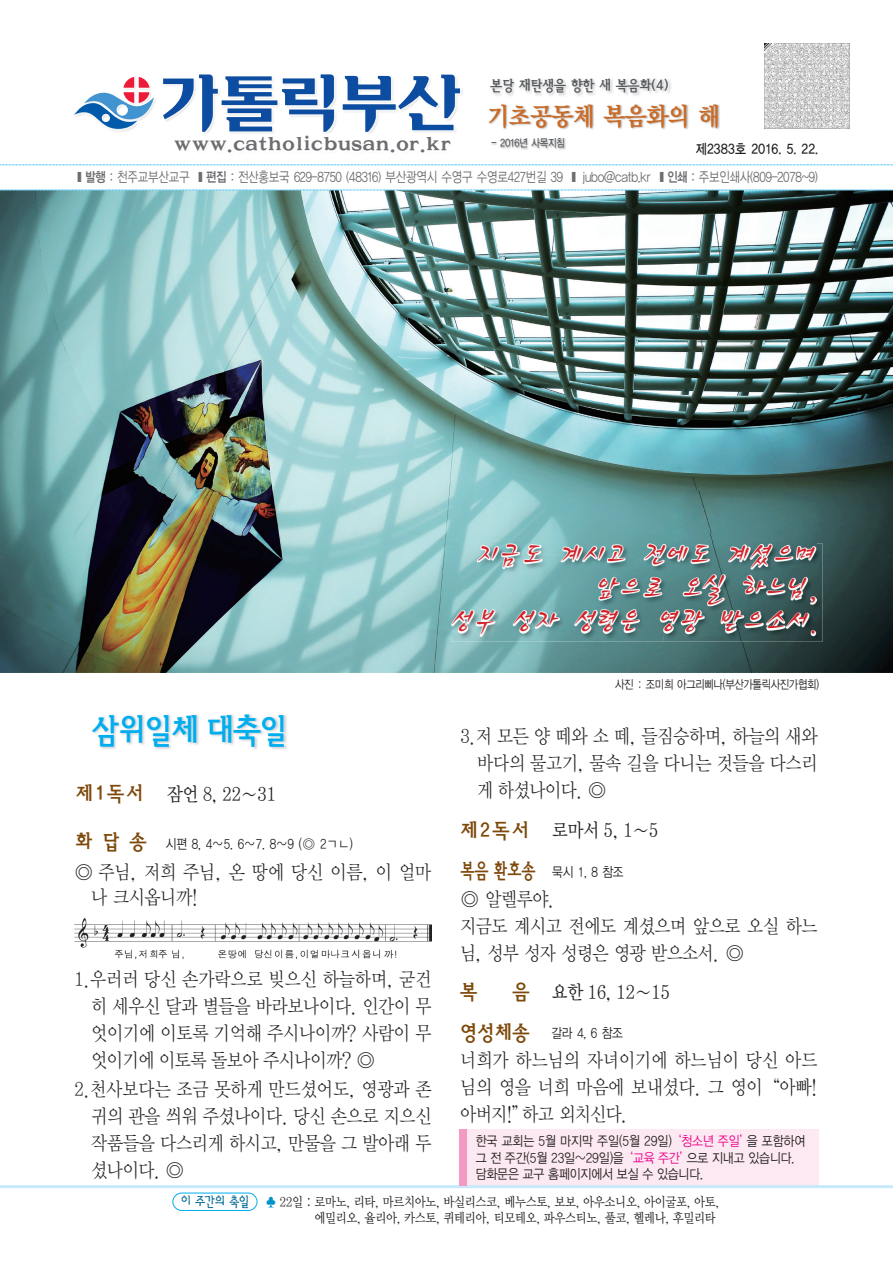
<style>
.page{position:relative;width:893px;height:1263px;background:#fff}
.page>*{position:absolute;margin:0;border:0;box-sizing:border-box;transform-origin:0 0}
.t1{font:700 34.5px "Korean RMS";letter-spacing:-.11em;color:#00aeef;scale:.87 1}
.t2{font:33px/33px "Korean GMGUK";letter-spacing:-.1em;color:#d1232a;text-align:right;scale:.88 1}
.t3{font:25.5px "YDIY Mj O350";letter-spacing:-.03em;color:#ca6c28;scale:.92 1}
.t4{font:700 21px "Korean RMS";color:#7d4809;scale:.88 1}
.t5{font:19.5px/27px "YDIY Mj O320";letter-spacing:-.015em;color:#231f20;text-align:justify;scale:.88 1}
.t6{font:19.5px/27px "YDIY Mj O320";letter-spacing:-.015em;color:#231f20}
.t7{font:19.5px "YDIY Mj O330";letter-spacing:-.02em;color:#231f20;scale:.87 1}
.t8{font:700 19.5px "Korean MS";color:#6c6d70;scale:1.1 1}
.t9{font:700 15px "Korean RMS";letter-spacing:-.1em;color:#57585a;scale:.87 1}
.t10{font:13.5px/15.5px "YDIY Mj O330";letter-spacing:-.03em;color:#231f20;text-align:right;scale:.87 1}
.t11{font:500 13.5px "Korean GD";letter-spacing:-.08em;color:#6c6d70;scale:.35 1}
.t12{font:13.5px/16.5px "YDIYGO320";letter-spacing:-.01em;color:#231f20;scale:.88 1}
.t13{font:13.5px "YDIYGO320";letter-spacing:-.01em;color:#231f20;scale:.86 1}
.t14{font:700 13.5px "Korean GD";letter-spacing:-.04em;color:#231f20;scale:.87 1}
.t15{font:12px "YDIYGO320";letter-spacing:-.03em;color:#231f20;scale:.85 1}
.t16{font:700 10.5px "Korean GD";letter-spacing:-.085em;color:#57585a;scale:.87 1}
.s1{font-family:"YDIYGO340";font-weight:400}
.s2{font-family:"Korean RMS";font-weight:700;font-size:21px;color:#7d4809}
.s3{color:#ed028c}
.s4{font-family:"YDI Hsang IIM";color:#006991}
.s5{color:#0092c8}
</style>
<div class="page">
<div style="left:463px;top:1129px;width:355px;height:58px;background:#fce9f1"></div>
<img style="left:172px;top:1192px;width:86px;height:19px">
<div style="left:173px;top:1193px;width:84px;height:18px;border:1px solid #00aeef;border-radius:9px"></div>
<svg style="left:764px;top:43px;width:86px;height:86px"></svg>
<img style="left:764px;top:44px;width:85px;height:85px">
<img style="left:0;top:191px;width:893px;height:482px">
<img style="left:111px;top:74px;width:351px;height:60px">
<svg style="left:343px;top:75px;width:117px;height:57px"></svg>
<svg style="left:163px;top:74px;width:171px;height:58px"></svg>
<svg style="left:74px;top:77px;width:80px;height:52px"></svg>
<img style="left:489px;top:104px;width:231px;height:46px">
<img style="left:491px;top:79px;width:180px;height:17px">
<img style="left:695px;top:142px;width:25px;height:8px">
<img style="left:93px;top:714px;width:194px;height:35px">
<img style="left:74px;top:918px;width:357px;height:42px">
<hr style="left:0;top:1185px;width:893px;height:3px;background:#c6eafa">
<img style="left:451px;top:543px;width:372px;height:99px">
<img style="left:451px;top:543px;width:365px;height:93px">
<div style="left:459px;top:1129px;width:8px;height:56px;background:#f499c2"></div>
<svg style="left:0;top:190px;width:893px;height:1px"></svg>
<svg style="left:0;top:165px;width:893px;height:1px"></svg>
<p class="t8" style="left:174px;top:135px;width:254px">www.catholicbusan.or.kr</p>
<p class="t9" style="left:490px;top:78px;width:207px">본당 재탄생을 향한 새 복음화(4)</p>
<h3 class="t3" style="left:488px;top:103px;width:254px">기초공동체 복음화의 해</h3>
<p class="t16" style="left:491px;top:137px;width:87px">- 2016년 사목지침</p>
<p class="t14" style="left:695px;top:142px;width:143px">제2383호 2016. 5. 22.</p>
<p class="t11" style="left:77px;top:170px;width:2118px">▒ <span class="s1">발행</span> : 천주교부산교구 ▒ <span class="s1">편집</span> : 전산홍보국 629-8750 (48316) 부산광역시 수영구 수영로427번길 39 ▒ jubo@catb.kr ▒ <span class="s1">인쇄</span> : 주보인쇄사(809-2078~9)</p>
<h2 class="t2" style="left:451px;top:540px;width:419px">지금도 계시고 전에도 계셨으며 앞으로 오실 하느님,<br>성부 성자 성령은 영광 받으소서.</h2>
<h1 class="t1" style="left:90px;top:712px;width:230px">삼위일체 대축일</h1>
<p class="t7" style="left:75px;top:784px;width:232px"><span class="s2">제 1 독 서</span> 잠언 8, 22∼31</p>
<p class="t13" style="left:75px;top:837px;width:325px"><span class="s2">화 답 송</span> 시편 8, 4∼5. 6∼7. 8∼9 (◎ 2ㄱㄴ)</p>
<p class="t6" style="left:91px;top:859px;width:342px;line-height:25.5px;text-indent:-17px">◎ 주님, 저희 주님, 온 땅에 당신 이름, 이 얼마 나 크시옵니까!</p>
<p class="t15" style="left:615px;top:677px;width:242px">사진 : 조미희 아그리삐나(부산가톨릭사진가협회)</p>
<p class="t5" style="left:477px;top:723px;width:388px;text-indent:-17px">3.저 모든 양 떼와 소 떼, 들짐승하며, 하늘의 새와 바다의 물고기, 물속 길을 다니는 것들을 다스리 게 하셨나이다. ◎</p>
<p class="t7" style="left:460px;top:821px;width:230px"><span class="s2">제 2 독 서</span> 로마서 5, 1∼5</p>
<p class="t13" style="left:460px;top:864px;width:191px"><span class="s2">복음 환호송</span> 묵시 1, 8 참조</p>
<p class="t6" style="left:460px;top:886px;width:359px">◎ 알렐루야.<br>지금도 계시고 전에도 계셨으며 앞으로 오실 하느 님, 성부 성자 성령은 영광 받으소서. ◎</p>
<p class="t5" style="left:91px;top:965px;width:388px;text-indent:-17px">1.우러러 당신 손가락으로 빚으신 하늘하며, 굳건 히 세우신 달과 별들을 바라보나이다. 인간이 무 엇이기에 이토록 기억해 주시나이까? 사람이 무 엇이기에 이토록 돌보아 주시나이까? ◎</p>
<p class="t5" style="left:91px;top:1075px;width:388px;text-indent:-17px">2.천사보다는 조금 못하게 만드셨어도, 영광과 존 귀의 관을 씌워 주셨나이다. 당신 손으로 지으신 작품들을 다스리게 하시고, 만물을 그 발아래 두 셨나이다. ◎</p>
<p class="t4" style="left:460px;top:981px;width:23px">복</p>
<p class="t7" style="left:512px;top:982px;width:183px"><span class="s2">음</span> 요한 16, 12∼15</p>
<p class="t13" style="left:460px;top:1025px;width:191px"><span class="s2">영성체송</span> 갈라 4, 6 참조</p>
<p class="t5" style="left:460px;top:1047px;width:407px">너희가 하느님의 자녀이기에 하느님이 당신 아드 님의 영을 너희 마음에 보내셨다. 그 영이“아빠! 아버지!”하고 외치신다.</p>
<p class="t12" style="left:476px;top:1133px;width:376px">한국 교회는 5월 마지막 주일(5월 29일)<span class="s3">‘청소년 주일’</span>을 포함하여 그 전 주간(5월 23일~29일)을<span class="s3">‘교육 주간’</span>으로 지내고 있습니다. 담화문은 교구 홈페이지에서 보실 수 있습니다.</p>
<p class="t10" style="left:181px;top:1195px;width:621px"><span class="s4">이 주간의 축일</span> <span class="s5">♣</span> 22일 : 로마노, 리타, 마르치아노, 바실리스코, 베누스토, 보보, 아우소니오, 아이굴포, 아토, 에밀리오, 율리아, 카스토, 퀴테리아, 티모테오, 파우스티노, 풀코, 헬레나, 후밀리타</p>
</div>
